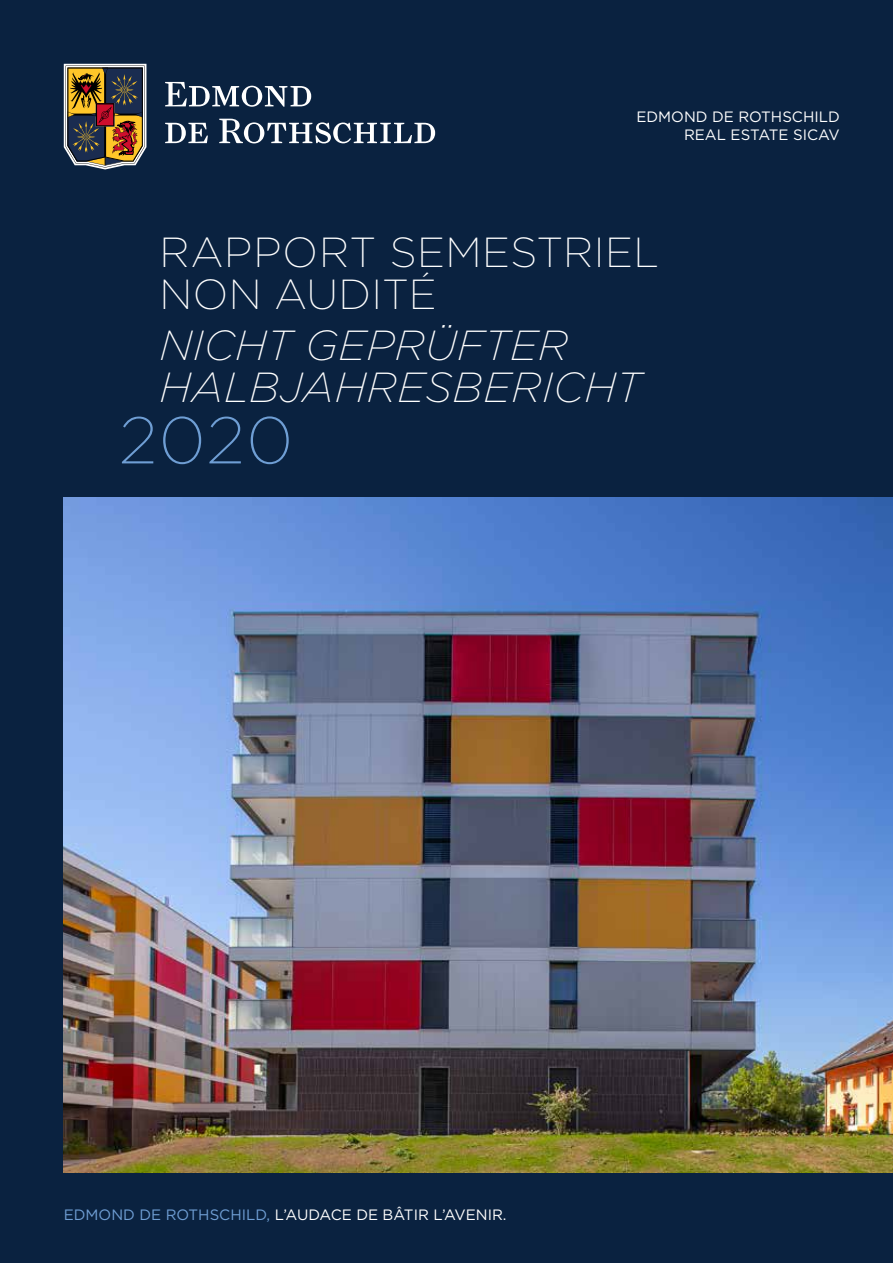
<style>
.page{position:relative;width:893px;height:1263px;background:#0a2240}
.page>*{position:absolute;margin:0;border:0;box-sizing:border-box;transform-origin:0 0}
.t1{font:200 66px "Gotham";color:#6f9ed4}
.t2{font:italic 200 42px/42px "Gotham";letter-spacing:.01em;color:#fff}
.t3{font:200 42px/42px "Gotham";letter-spacing:.01em;color:#fff}
.t4{font:15px/18px "Gotham";color:#fff;text-align:right}
.s1{color:#6f9ed4}
</style>
<div class="page">
<img style="left:64px;top:497px;width:829px;height:675px">
<svg style="left:63px;top:63px;width:84px;height:107px"></svg>
<svg style="left:165px;top:123px;width:43px;height:20px"></svg>
<svg style="left:219px;top:119px;width:216px;height:24px"></svg>
<svg style="left:165px;top:82px;width:146px;height:25px"></svg>
<p class="t4" style="left:636px;top:108px;width:205px">EDMOND DE ROTHSCHILD<br>REAL ESTATE SICAV</p>
<h2 class="t3" style="left:159px;top:230px;width:501px">RAPPORT SEMESTRIEL<br>NON AUDITÉ</h2>
<h2 class="t2" style="left:159px;top:323px;width:483px">NICHT GEPRÜFTER<br>HALBJAHRESBERICHT</h2>
<h1 class="t1" style="left:119px;top:399px;width:176px">2020</h1>
<p class="t4" style="left:64px;top:1205px;width:444px"><span class="s1">EDMOND DE ROTHSCHILD,</span> L’AUDACE DE BÂTIR L’AVENIR.</p>
</div>
